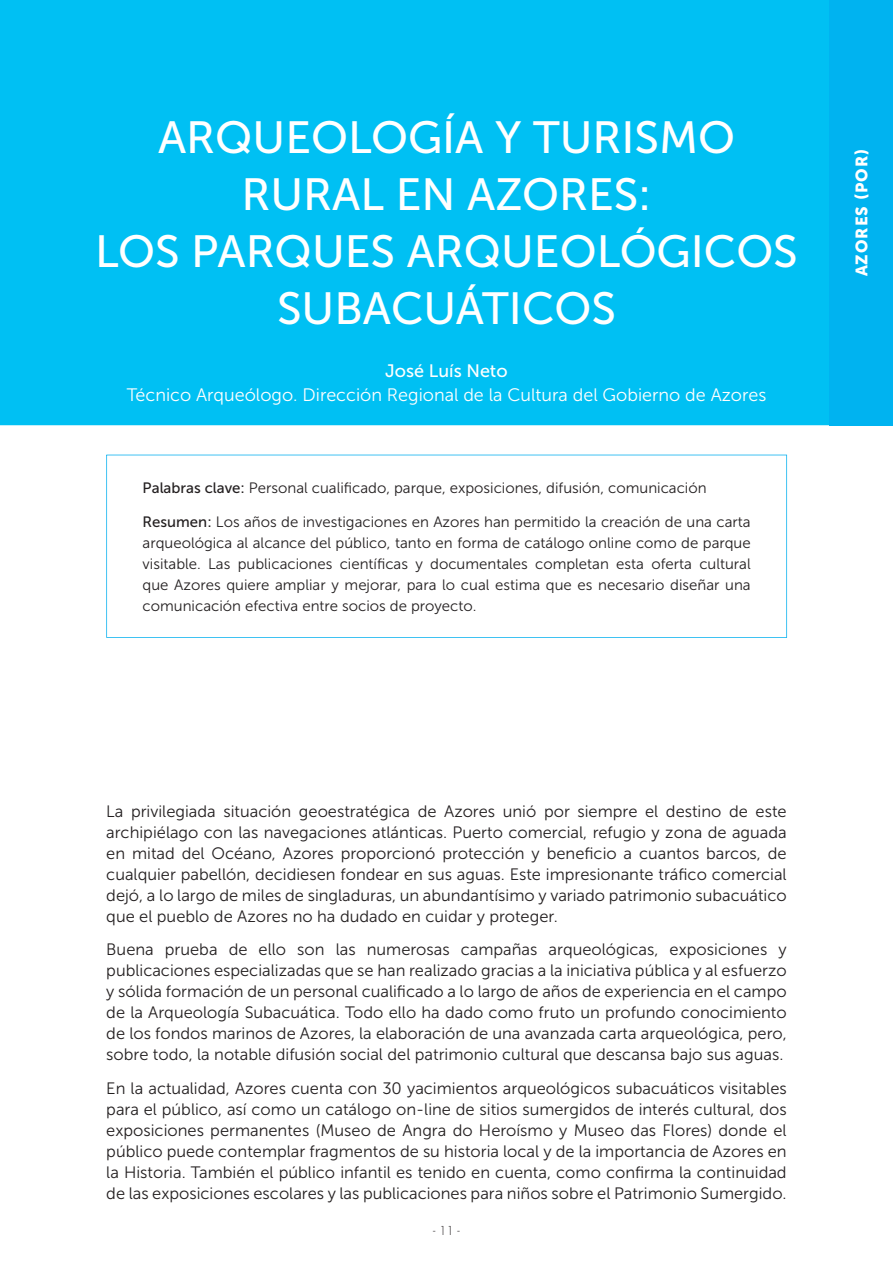
<style>
.page{position:relative;width:893px;height:1263px;background:#fff}
.page>*{position:absolute;margin:0;border:0;box-sizing:border-box;transform-origin:0 0}
.t1{font:45px/57px "Museo Sans 500";color:#fff;text-align:center}
.t2{font:18px "Museo Sans 300";color:#fff}
.t3{font:18px "Museo Sans 500";color:#fff}
.t4{font:16.5px/21px "Museo Sans 300";color:#231f20;text-align:justify}
.t5{font:16.5px "Museo Sans 900";letter-spacing:.06em;color:#fff}
.t6{font:15px/21px "Museo Sans 300";color:#231f20;text-align:justify}
.t7{font:300 12px "Futura Std";color:#231f20}
.s1{font-family:"Museo Sans 500"}
</style>
<div class="page">
<div style="left:0;top:0;width:829px;height:425px;background:#00c0f3"></div>
<svg style="left:106px;top:455px;width:681px;height:183px"></svg>
<div style="left:829px;top:0;width:64px;height:425px;background:#00b3f0"></div>
<h1 class="t1" style="left:95px;top:114px;width:704px">ARQUEOLOGÍA Y TURISMO<br>RURAL EN AZORES:<br>LOS PARQUES ARQUEOLÓGICOS<br>SUBACUÁTICOS</h1>
<p class="t3" style="left:385px;top:364px;width:124px">José Luís Neto</p>
<p class="t2" style="left:127px;top:388px;width:641px">Técnico Arqueólogo. Dirección Regional de la Cultura del Gobierno de Azores</p>
<p class="t6" style="left:143px;top:479px;width:565px"><span class="s1">Palabras clave:</span> Personal cualificado, parque, exposiciones, difusión, comunicación</p>
<p class="t6" style="left:143px;top:513px;width:610px"><span class="s1">Resumen:</span> Los años de investigaciones en Azores han permitido la creación de una carta arqueológica al alcance del público, tanto en forma de catálogo online como de parque visitable. Las publicaciones científicas y documentales completan esta oferta cultural que Azores quiere ampliar y mejorar, para lo cual estima que es necesario diseñar una comunicación efectiva entre socios de proyecto.</p>
<p class="t5" style="left:856px;top:276px;width:129px;rotate:-90deg">AZORES (POR)</p>
<p class="t4" style="left:106px;top:802px;width:682px">La privilegiada situación geoestratégica de Azores unió por siempre el destino de este archipiélago con las navegaciones atlánticas. Puerto comercial, refugio y zona de aguada en mitad del Océano, Azores proporcionó protección y beneficio a cuantos barcos, de cualquier pabellón, decidiesen fondear en sus aguas. Este impresionante tráfico comercial dejó, a lo largo de miles de singladuras, un abundantísimo y variado patrimonio subacuático que el pueblo de Azores no ha dudado en cuidar y proteger.</p>
<p class="t4" style="left:106px;top:941px;width:682px">Buena prueba de ello son las numerosas campañas arqueológicas, exposiciones y publicaciones especializadas que se han realizado gracias a la iniciativa pública y al esfuerzo y sólida formación de un personal cualificado a lo largo de años de experiencia en el campo de la Arqueología Subacuática. Todo ello ha dado como fruto un profundo conocimiento de los fondos marinos de Azores, la elaboración de una avanzada carta arqueológica, pero, sobre todo, la notable difusión social del patrimonio cultural que descansa bajo sus aguas.</p>
<p class="t4" style="left:106px;top:1080px;width:682px">En la actualidad, Azores cuenta con 30 yacimientos arqueológicos subacuáticos visitables para el público, así como un catálogo on-line de sitios sumergidos de interés cultural, dos exposiciones permanentes (Museo de Angra do Heroísmo y Museo das Flores) donde el público puede contemplar fragmentos de su historia local y de la importancia de Azores en la Historia. También el público infantil es tenido en cuenta, como confirma la continuidad de las exposiciones escolares y las publicaciones para niños sobre el Patrimonio Sumergido.</p>
<p class="t7" style="left:433px;top:1225px;width:28px">- 11 -</p>
</div>
